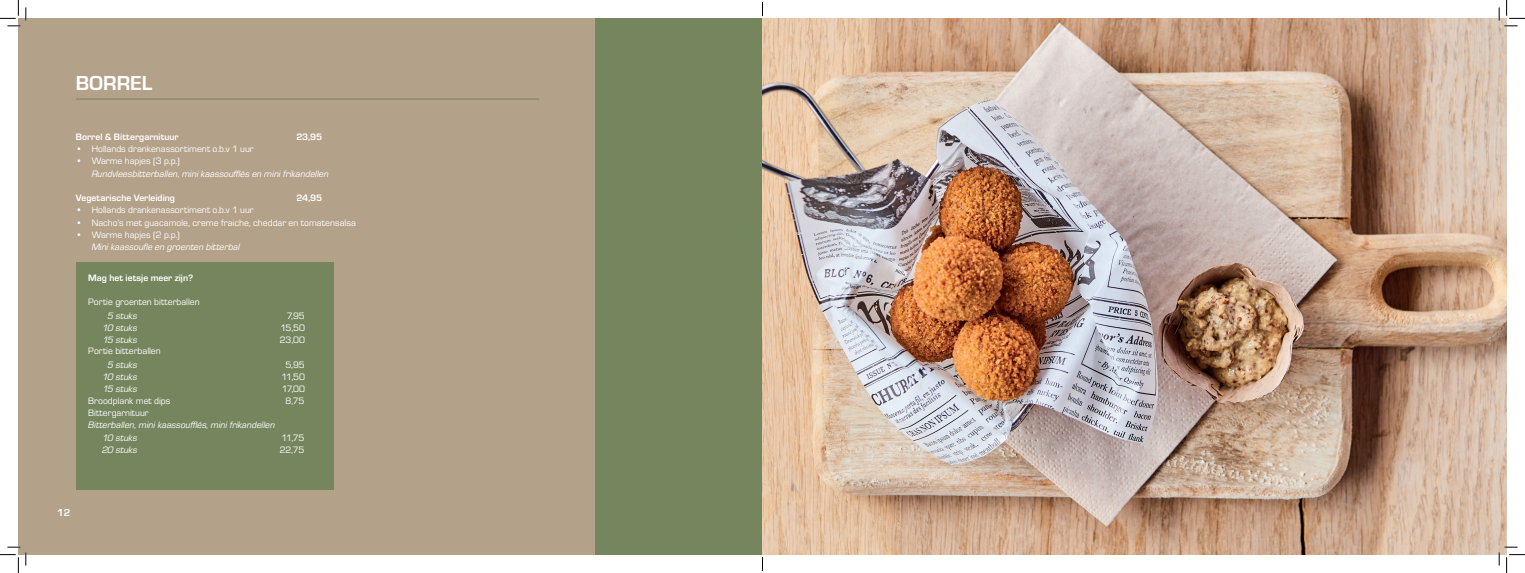
<style>
.page{position:relative;width:1525px;height:573px;background:#fff}
.page>*{position:absolute;margin:0;border:0;box-sizing:border-box;transform-origin:0 0}
.t1{font:700 21px "Eurostile";color:#fff}
.t2{font:700 10.5px "Eurostile";color:#fff}
.t3{font:9.62px "Eurostile";color:#fff}
.t4{font:italic 9.62px/13.1px "Eurostile";color:#fff}
.t5{font:700 9.62px "Eurostile";color:#fff}
</style>
<div class="page">
<div style="left:387px;top:18px;width:1120px;height:536px;background:#75865e"></div>
<div style="left:18px;top:18px;width:577px;height:536px;background:#b4a189"></div>
<div style="left:76px;top:262px;width:257px;height:227px;background:#75865e"></div>
<hr style="left:76px;top:99px;width:463px;height:1px;background:#75865e">
<img style="left:762px;top:18px;width:745px;height:536px">
<svg style="left:0;top:0;width:27px;height:27px"></svg>
<svg style="left:0;top:546px;width:27px;height:26px"></svg>
<svg style="left:1499px;top:0;width:26px;height:27px"></svg>
<svg style="left:1499px;top:546px;width:26px;height:26px"></svg>
<svg style="left:762px;top:2px;width:1px;height:13px"></svg>
<svg style="left:762px;top:557px;width:1px;height:13px"></svg>
<h1 class="t1" style="left:76px;top:68px;width:78px">BORREL</h1>
<p class="t5" style="left:76px;top:130px;width:104px">Borrel &amp; Bittergarnituur</p>
<p class="t5" style="left:296px;top:130px;width:27px">23,95</p>
<p class="t3" style="left:76px;top:142px;width:179px">• Hollands drankenassortiment o.b.v 1 uur</p>
<p class="t3" style="left:76px;top:155px;width:105px">• Warme hapjes (3 p.p.)</p>
<p class="t4" style="left:92px;top:166px;width:239px">Rundvleesbitterballen, mini kaassoufflés en mini frikandellen</p>
<p class="t5" style="left:76px;top:191px;width:101px">Vegetarische Verleiding</p>
<p class="t5" style="left:296px;top:191px;width:27px">24,95</p>
<p class="t3" style="left:76px;top:204px;width:179px">• Hollands drankenassortiment o.b.v 1 uur</p>
<p class="t3" style="left:76px;top:216px;width:281px">• Nacho’s met guacamole, creme fraiche, cheddar en tomatensalsa</p>
<p class="t3" style="left:76px;top:228px;width:105px">• Warme hapjes (2 p.p.)</p>
<p class="t4" style="left:92px;top:240px;width:150px">Mini kaassoufle en groenten bitterbal</p>
<p class="t5" style="left:88px;top:271px;width:106px">Mag het ietsje meer zijn?</p>
<p class="t3" style="left:88px;top:295px;width:113px">Portie groenten bitterballen</p>
<p class="t4" style="left:108px;top:308px;width:31px">5 stuks</p>
<p class="t3" style="left:287px;top:309px;width:20px">7,95</p>
<p class="t4" style="left:103px;top:320px;width:36px">10 stuks</p>
<p class="t3" style="left:281px;top:321px;width:26px">15,50</p>
<p class="t4" style="left:103px;top:333px;width:36px">15 stuks</p>
<p class="t3" style="left:280px;top:333px;width:27px">23,00</p>
<p class="t3" style="left:88px;top:344px;width:74px">Portie bitterballen</p>
<p class="t4" style="left:108px;top:357px;width:31px">5 stuks</p>
<p class="t3" style="left:286px;top:358px;width:21px">5,95</p>
<p class="t4" style="left:103px;top:369px;width:36px">10 stuks</p>
<p class="t3" style="left:281px;top:370px;width:25px">11,50</p>
<p class="t4" style="left:103px;top:382px;width:36px">15 stuks</p>
<p class="t3" style="left:282px;top:382px;width:25px">17,00</p>
<p class="t3" style="left:88px;top:393px;width:84px">Broodplank met dips</p>
<p class="t3" style="left:286px;top:394px;width:20px">8,75</p>
<p class="t3" style="left:88px;top:406px;width:62px">Bittergarnituur</p>
<p class="t4" style="left:103px;top:418px;width:174px;text-indent:-14px">Bitterballen, mini kaassoufflés, mini frikandellen<br>10 stuks</p>
<p class="t3" style="left:281px;top:431px;width:25px">11,75</p>
<p class="t2" style="left:57px;top:504px;width:15px">12</p>
<p class="t4" style="left:102px;top:443px;width:37px">20 stuks</p>
<p class="t3" style="left:280px;top:443px;width:26px">22,75</p>
</div>
